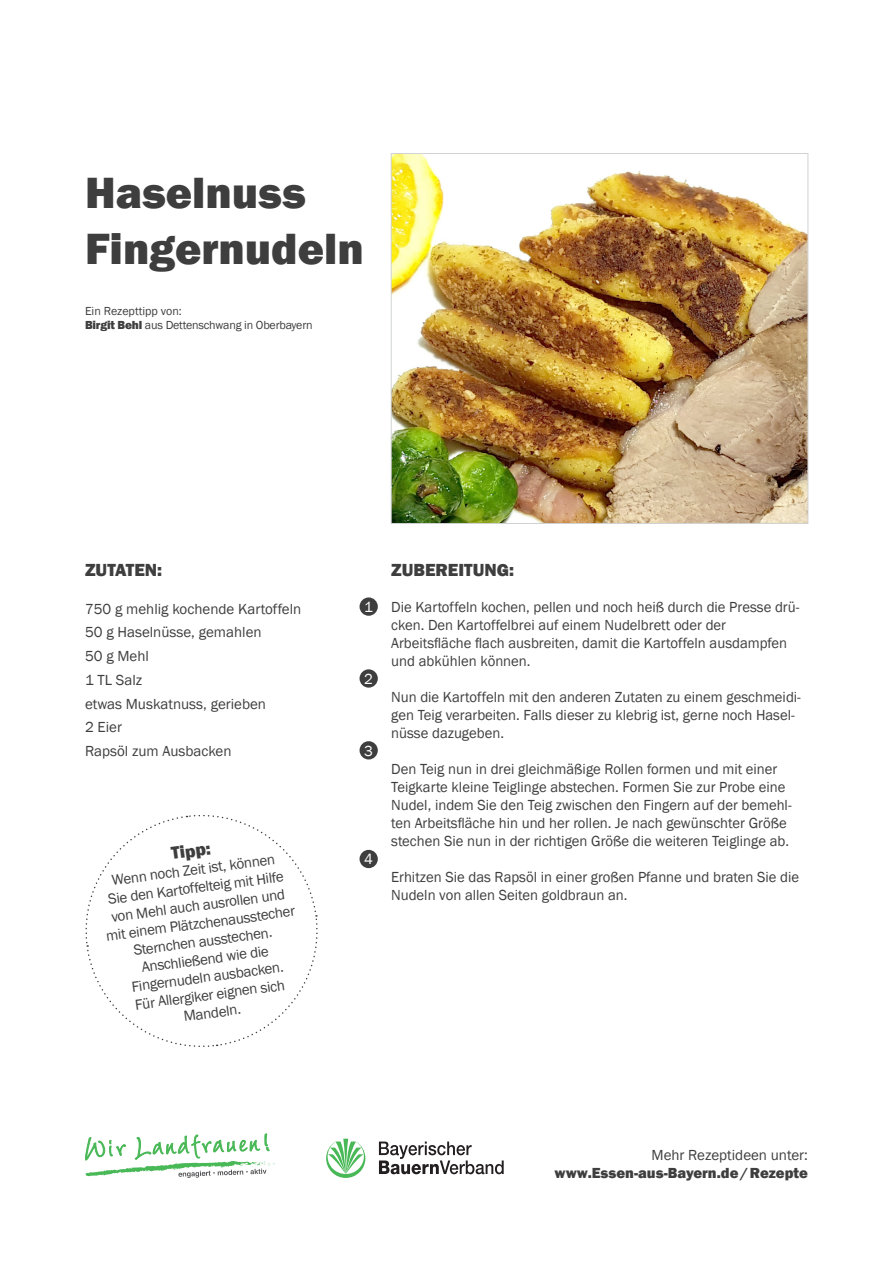
<style>
.page{position:relative;width:893px;height:1263px;background:#fff}
.page>*{position:absolute;margin:0;border:0;box-sizing:border-box;transform-origin:0 0}
.t1{font:800 45px/55.5px "Franklin Gothic";color:#3e3e3f}
.t2{font:800 18px "Franklin Gothic";color:#3e3e3f}
.t3{font:15px/18px "Franklin Gothic";color:#3e3e3f}
.t4{font:800 15px "Franklin Gothic";color:#3e3e3f}
.t5{font:15px "Franklin Gothic";color:#fff}
.t6{font:12px "Franklin Gothic";letter-spacing:-.015em;color:#3e3e3f}
.s1{font-weight:800}
</style>
<div class="page">
<img style="left:393px;top:155px;width:413px;height:367px">
<div style="left:391px;top:153px;width:417px;height:371px;border:1px solid #d1d2d4"></div>
<div style="left:360px;top:597px;width:18px;height:19px;background:#3e3e3f;border-radius:50%"></div>
<div style="left:360px;top:669px;width:18px;height:19px;background:#3e3e3f;border-radius:50%"></div>
<div style="left:360px;top:741px;width:18px;height:18px;background:#3e3e3f;border-radius:50%"></div>
<svg style="left:85px;top:1134px;width:191px;height:44px"></svg>
<div style="left:360px;top:850px;width:18px;height:18px;background:#3e3e3f;border-radius:50%"></div>
<svg style="left:379px;top:1141px;width:125px;height:33px"></svg>
<svg style="left:326px;top:1139px;width:39px;height:39px"></svg>
<svg style="left:85px;top:815px;width:233px;height:232px"></svg>
<p class="t1" style="left:85px;top:165px;width:280px">Haselnuss<br>Fingernudeln</p>
<p class="t6" style="left:85px;top:303px;width:98px">Ein Rezepttipp von:</p>
<p class="t6" style="left:85px;top:318px;width:229px"><span class="s1">Birgit Behl</span> aus Dettenschwang in Oberbayern</p>
<p class="t2" style="left:85px;top:558px;width:79px">ZUTATEN:</p>
<p class="t3" style="left:85px;top:600px;width:218px">750 g mehlig kochende Kartoffeln</p>
<p class="t3" style="left:85px;top:624px;width:178px">50 g Haselnüsse, gemahlen</p>
<p class="t3" style="left:85px;top:647px;width:65px">50 g Mehl</p>
<p class="t3" style="left:85px;top:671px;width:59px">1 TL Salz</p>
<p class="t3" style="left:85px;top:695px;width:183px">etwas Muskatnuss, gerieben</p>
<p class="t3" style="left:85px;top:719px;width:38px">2 Eier</p>
<p class="t3" style="left:85px;top:742px;width:148px">Rapsöl zum Ausbacken</p>
<p class="t2" style="left:170px;top:842px;width:41px;rotate:-7deg">Tipp:</p>
<p class="t3" style="left:97px;top:874px;width:192px;text-align:center;rotate:-8deg">Wenn noch Zeit ist, können<br>Sie den Kartoffelteig mit Hilfe von Mehl auch ausrollen und mit einem Plätzchenausstecher<br>Sternchen ausstechen.<br>Anschließend wie die<br>Fingernudeln ausbacken.<br>Für Allergiker eignen sich<br>Mandeln.</p>
<p class="t5" style="left:364px;top:597px;width:10px">1</p>
<p class="t5" style="left:364px;top:669px;width:10px">2</p>
<p class="t5" style="left:364px;top:741px;width:10px">3</p>
<p class="t5" style="left:364px;top:850px;width:10px">4</p>
<p class="t2" style="left:391px;top:558px;width:124px">ZUBEREITUNG:</p>
<p class="t3" style="left:391px;top:598px;width:410px">Die Kartoffeln kochen, pellen und noch heiß durch die Presse drü&shy;cken. Den Kartoffelbrei auf einem Nudelbrett oder der Arbeitsfläche flach ausbreiten, damit die Kartoffeln ausdampfen und abkühlen können.</p>
<p class="t3" style="left:391px;top:688px;width:411px">Nun die Kartoffeln mit den anderen Zutaten zu einem geschmeidi&shy;gen Teig verarbeiten. Falls dieser zu klebrig ist, gerne noch Hasel&shy;nüsse dazugeben.</p>
<p class="t3" style="left:391px;top:760px;width:402px">Den Teig nun in drei gleichmäßige Rollen formen und mit einer Teigkarte kleine Teiglinge abstechen. Formen Sie zur Probe eine Nudel, indem Sie den Teig zwischen den Fingern auf der bemehl&shy;ten Arbeitsfläche hin und her rollen. Je nach gewünschter Größe stechen Sie nun in der richtigen Größe die weiteren Teiglinge ab.</p>
<p class="t3" style="left:391px;top:868px;width:409px">Erhitzen Sie das Rapsöl in einer großen Pfanne und braten Sie die<br>Nudeln von allen Seiten goldbraun an.</p>
<p class="t3" style="left:651px;top:1146px;width:158px">Mehr Rezeptideen unter:</p>
<p class="t4" style="left:555px;top:1163px;width:255px">www.Essen-aus-Bayern.de/Rezepte</p>
</div>
